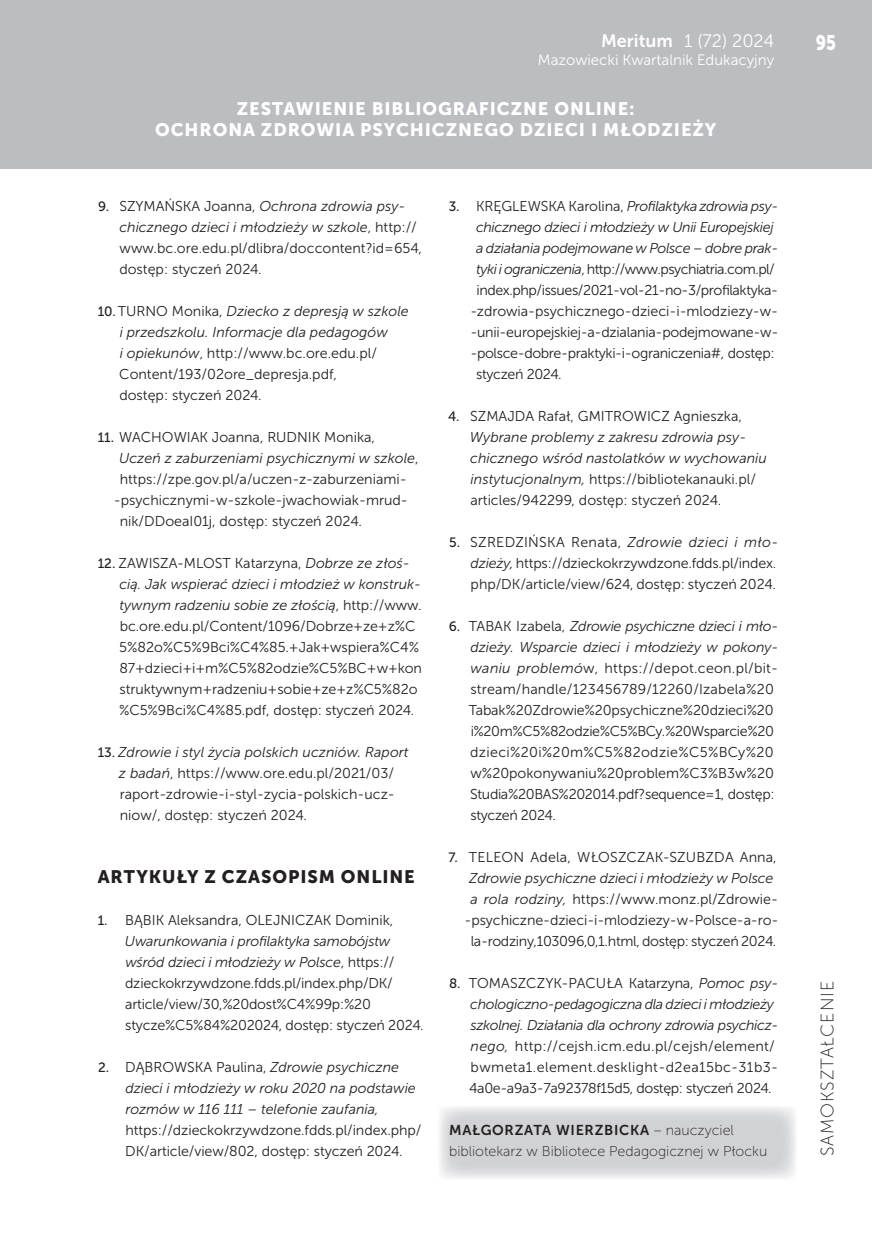
<style>
.page{position:relative;width:872px;height:1234px;background:#fff}
.page>*{position:absolute;margin:0;border:0;box-sizing:border-box;transform-origin:0 0}
.t1{font:21px "Museo Sans 900";color:#fff;scale:.8 1}
.t2{font:18px/21px "Museo Sans 900";letter-spacing:.05em;color:#fff;text-align:center}
.t3{font:18px "Museo Sans 900";letter-spacing:.05em;color:#231f20}
.t4{font:18px "Museo Sans 300";color:#fff}
.t5{font:18px "Museo Sans 100";letter-spacing:.05em;color:#231f20}
.t6{font:15px "Museo Sans 300";color:#fff}
.t7{font:14.25px/21px "Museo Sans 300";letter-spacing:-.005em;color:#231f20}
.t8{font:14.25px/21px "Museo Sans 300";letter-spacing:.015em;color:#231f20}
.t9{font:italic 14.25px/21px "Museo Sans 300";letter-spacing:-.01em;color:#231f20}
.t10{font:14.25px "Museo Sans 300";letter-spacing:-.025em;color:#231f20}
.t11{font:14.25px "Museo Sans 300";letter-spacing:-.035em;color:#231f20}
.t12{font:14.25px "Museo Sans 300";letter-spacing:-.03em;color:#231f20}
.t13{font:italic 14.25px "Museo Sans 300";letter-spacing:-.03em;color:#231f20}
.t14{font:14.25px "Museo Sans 100";color:#231f20}
.t15{font:14.25px "Museo Sans 700";letter-spacing:.05em;color:#231f20}
.s1{font-family:"Museo Sans 700"}
.s2{font-family:"Museo Sans 500";font-size:13.5px}
.s3{font-style:italic}
.s4{font-style:normal}
.s5{font-family:"Museo Sans 500";font-style:normal;font-size:13.5px}
.s6{font-family:"Museo Sans 100"}
</style>
<div class="page">
<div style="left:0;top:0;width:872px;height:169px;background:#bcbdc0"></div>
<svg style="left:440px;top:1107px;width:356px;height:71px;background:#d7d7d9"></svg>
<p class="t4" style="left:601px;top:31px;width:175px"><span class="s1">Meritum</span> 1 (72) 2024</p>
<h1 class="t1" style="left:815px;top:30px;width:27px">95</h1>
<p class="t6" style="left:538px;top:52px;width:238px">Mazowiecki Kwartalnik Edukacyjny</p>
<p class="t2" style="left:155px;top:98px;width:563px">ZESTAWIENIE BIBLIOGRAFICZNE ONLINE:<br>OCHRONA ZDROWIA PSYCHICZNEGO DZIECI I MŁODZIEŻY</p>
<p class="t7" style="left:119px;top:195px;width:304px;text-indent:-21px"><span class="s2">9.</span> SZYMAŃSKA Joanna, <span class="s3">Ochrona zdrowia psy&shy;chicznego dzieci i młodzieży w szkole</span>, http:// www.bc.ore.edu.pl/dlibra/doccontent?id=654, dostęp: styczeń 2024.</p>
<p class="t7" style="left:119px;top:300px;width:291px;text-indent:-22px"><span class="s2">10.</span>TURNO Monika, <span class="s3">Dziecko z depresją w szkole i przedszkolu. Informacje dla pedagogów<br>i opiekunów</span>, http://www.bc.ore.edu.pl/ Content/193/02ore_depresja.pdf,<br>dostęp: styczeń 2024.</p>
<p class="t7" style="left:98px;top:426px;width:279px"><span class="s2">11.</span> WACHOWIAK Joanna, RUDNIK Monika,</p>
<p class="t9" style="left:119px;top:447px;width:301px">Uczeń z zaburzeniami psychicznymi w szkole<span class="s4">,</span></p>
<p class="t7" style="left:120px;top:468px;width:289px">https://zpe.gov.pl/a/uczen-z-zaburzeniami-</p>
<p class="t7" style="left:114px;top:489px;width:296px">-psychicznymi-w-szkole-jwachowiak-mrud-</p>
<p class="t7" style="left:120px;top:510px;width:244px">nik/DDoeaI01j, dostęp: styczeń 2024.</p>
<p class="t7" style="left:119px;top:552px;width:304px;text-indent:-21px"><span class="s2">12.</span> ZAWISZA-MLOST Katarzyna, <span class="s3">Dobrze ze złoś&shy;cią. Jak wspierać dzieci i młodzież w konstruk&shy;tywnym radzeniu sobie ze złością</span>, http://www. bc.ore.edu.pl/Content/1096/Dobrze+ze+z%C 5%82o%C5%9Bci%C4%85.+Jak+wspiera%C4% 87+dzieci+i+m%C5%82odzie%C5%BC+w+kon struktywnym+radzeniu+sobie+ze+z%C5%82o %C5%9Bci%C4%85.pdf, dostęp: styczeń 2024.</p>
<p class="t7" style="left:119px;top:741px;width:291px;text-indent:-21px"><span class="s2">13.</span> <span class="s3">Zdrowie i styl życia polskich uczniów. Raport z badań</span>, https://www.ore.edu.pl/2021/03/ raport-zdrowie-i-styl-zycia-polskich-ucz&shy;niow/, dostęp: styczeń 2024.</p>
<p class="t3" style="left:98px;top:866px;width:318px">ARTYKUŁY Z CZASOPISM ONLINE</p>
<p class="t7" style="left:125px;top:909px;width:300px;text-indent:-27px"><span class="s2">1.</span> BĄBIK Aleksandra, OLEJNICZAK Dominik, <span class="s3">Uwarunkowania i profilaktyka samobójstw wśród dzieci i młodzieży w Polsce</span>, https:// dzieckokrzywdzone.fdds.pl/index.php/DK/ article/view/30,%20dost%C4%99p:%20 stycze%C5%84%202024, dostęp: styczeń 2024.</p>
<p class="t9" style="left:125px;top:1056px;width:292px;text-indent:-27px"><span class="s5">2.</span> <span class="s4">DĄBROWSKA Paulina,</span> Zdrowie psychiczne dzieci i młodzieży w roku 2020 na podstawie rozmów w 116 111 – telefonie zaufania,</p>
<p class="t7" style="left:125px;top:1119px;width:298px">https://dzieckokrzywdzone.fdds.pl/index.php/<br>DK/article/view/802, dostęp: styczeń 2024.</p>
<p class="t13" style="left:449px;top:198px;width:331px"><span class="s5">3.</span> <span class="s4">KRĘGLEWSKA Karolina,</span> Profilaktyka zdrowia psy-</p>
<p class="t9" style="left:476px;top:216px;width:299px">chicznego dzieci i młodzieży w Unii Europejskiej</p>
<p class="t9" style="left:476px;top:237px;width:304px">a działania podejmowane w Polsce – dobre prak-</p>
<p class="t11" style="left:476px;top:261px;width:300px"><span class="s3">tyki i ograniczenia</span>, http://www.psychiatria.com.pl/</p>
<p class="t12" style="left:476px;top:282px;width:303px">index.php/issues/2021-vol-21-no-3/profilaktyka-</p>
<p class="t7" style="left:470px;top:300px;width:309px">-zdrowia-psychicznego-dzieci-i-mlodziezy-w-</p>
<p class="t7" style="left:470px;top:321px;width:309px">-unii-europejskiej-a-dzialania-podejmowane-w-</p>
<p class="t10" style="left:470px;top:345px;width:306px">-polsce-dobre-praktyki-i-ograniczenia#, dostęp:</p>
<p class="t10" style="left:476px;top:366px;width:87px">styczeń 2024.</p>
<p class="t7" style="left:470px;top:405px;width:298px;text-indent:-22px"><span class="s2">4.</span> SZMAJDA Rafał, GMITROWICZ Agnieszka, <span class="s3">Wybrane problemy z zakresu zdrowia psy&shy;chicznego wśród nastolatków w wychowaniu instytucjonalnym,</span> https://bibliotekanauki.pl/ articles/942299, dostęp: styczeń 2024.</p>
<p class="t7" style="left:470px;top:531px;width:309px;text-indent:-21px"><span class="s2">5.</span> SZREDZIŃSKA Renata, <span class="s3">Zdrowie dzieci i mło&shy;dzieży,</span> https://dzieckokrzywdzone.fdds.pl/index. php/DK/article/view/624, dostęp: styczeń 2024.</p>
<p class="t7" style="left:469px;top:615px;width:311px;text-indent:-20px"><span class="s2">6.</span> TABAK Izabela, <span class="s3">Zdrowie psychiczne dzieci i mło&shy;dzieży. Wsparcie dzieci i młodzieży w pokony&shy;waniu problemó</span>w, https://depot.ceon.pl/bit&shy;stream/handle/123456789/12260/Izabela%20<br>Tabak%20Zdrowie%20psychiczne%20dzieci%20 i%20m%C5%82odzie%C5%BCy.%20Wsparcie%20 dzieci%20i%20m%C5%82odzie%C5%BCy%20 w%20pokonywaniu%20problem%C3%B3w%20<br>Studia%20BAS%202014.pdf?sequence=1, dostęp: styczeń 2024.</p>
<p class="t8" style="left:448px;top:846px;width:330px"><span class="s2">7.</span> TELEON Adela, WŁOSZCZAK-SZUBZDA Anna,</p>
<p class="t9" style="left:469px;top:867px;width:306px">Zdrowie psychiczne dzieci i młodzieży w Polsce</p>
<p class="t7" style="left:470px;top:888px;width:309px"><span class="s3">a rola rodziny,</span> https://www.monz.pl/Zdrowie-</p>
<p class="t7" style="left:464px;top:909px;width:315px">-psychiczne-dzieci-i-mlodziezy-w-Polsce-a-ro-</p>
<p class="t7" style="left:471px;top:930px;width:307px">la-rodziny,103096,0,1.html, dostęp: styczeń 2024.</p>
<p class="t8" style="left:469px;top:972px;width:311px;text-indent:-20px"><span class="s2">8.</span> TOMASZCZYK-PACUŁA Katarzyna, <span class="s3">Pomoc psy&shy;chologiczno-pedagogiczna dla dzieci i młodzieży szkolnej. Działania dla ochrony zdrowia psychicz&shy;nego,</span> http://cejsh.icm.edu.pl/cejsh/element/ bwmeta1.element.desklight-d2ea15bc-31b3- 4a0e-a9a3-7a92378f15d5, dostęp: styczeń 2024.</p>
<p class="t15" style="left:449px;top:1122px;width:286px">MAŁGORZATA WIERZBICKA <span class="s6">– nauczyciel</span></p>
<p class="t14" style="left:449px;top:1143px;width:320px">bibliotekarz w Bibliotece Pedagogicznej w Płocku</p>
<p class="t5" style="left:817px;top:1156px;width:177px;rotate:-90deg">SAMOKSZTAŁCENIE</p>
</div>
